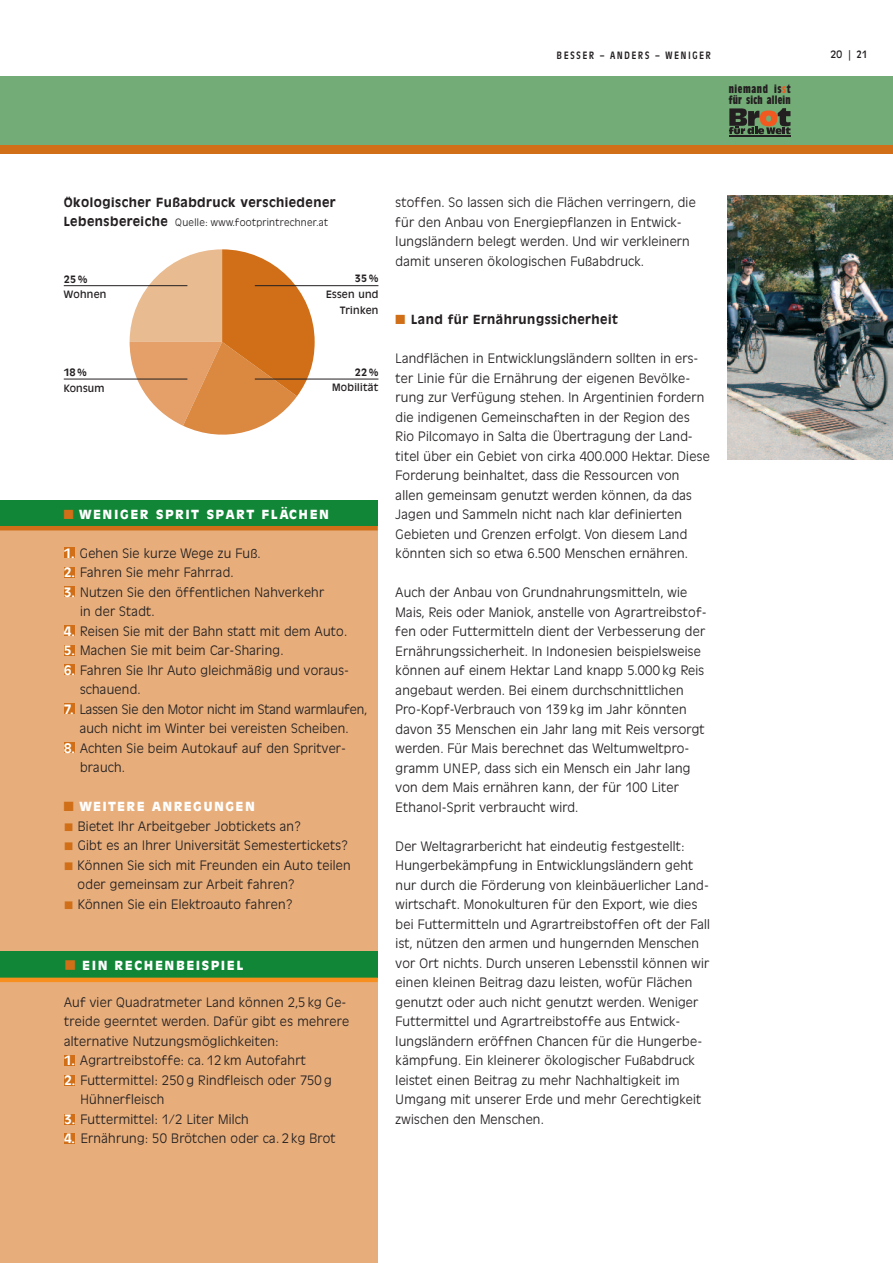
<style>
.page{position:relative;width:893px;height:1263px;background:#fff}
.page>*{position:absolute;margin:0;border:0;box-sizing:border-box;transform-origin:0 0}
.t1{font:300 13.5px/19.5px "Antique Olive BQ";letter-spacing:.02em;color:#231f20}
.t2{font:300 13.5px/19.5px "Antique Olive BQ";color:#231f20;text-align:center}
.t3{font:500 13.05px "Antique Olive BQ";letter-spacing:.04em;color:#231f20}
.t4{font:700 13.05px "Antique Olive BQ";letter-spacing:.145em;color:#fff}
.t5{font:700 13.05px "Antique Olive BQ";letter-spacing:.165em;color:#fff}
.t6{font:700 condensed 11.4px/11.4px "Antique Olive";letter-spacing:.02em;color:#231f20}
.t7{font:300 10.5px "Antique Olive BQ";letter-spacing:.03em;color:#231f20}
.t8{font:10.5px/15.8px "Antique Olive BQ";letter-spacing:.025em;color:#231f20;text-align:right}
.t9{font:10.5px "Antique Olive Condensed BQ";letter-spacing:.19em;color:#231f20}
.t10{font:500 10.5px "Antique Olive BQ";letter-spacing:.025em;color:#231f20}
.s1{font-family:"Antique Olive BQ"}
.s2{color:#f15921}
.s3{font-weight:500;font-size:13.05px}
.s4{font-family:"Katalogziffern Negativ BQ";font-weight:400;color:#d06f18}
.s5{font-weight:400;font-size:16.5px}
.s6{font-weight:500;color:#fff}
.s7{font-family:"Katalogziffern Negativ BQ";font-weight:400;font-size:13.2px;color:#d06f18}
</style>
<div class="page">
<div style="left:0;top:508px;width:378px;height:755px;background:#e7ae7c"></div>
<div style="left:0;top:500px;width:378px;height:26px;background:#118637"></div>
<hr style="left:0;top:526px;width:378px;height:4px;background:#d06f18">
<div style="left:64px;top:567px;width:11px;height:11px;background:#d06f18"></div>
<div style="left:64px;top:587px;width:11px;height:10px;background:#d06f18"></div>
<div style="left:64px;top:626px;width:11px;height:10px;background:#d06f18"></div>
<div style="left:64px;top:645px;width:11px;height:11px;background:#d06f18"></div>
<div style="left:64px;top:664px;width:11px;height:11px;background:#d06f18"></div>
<div style="left:64px;top:704px;width:11px;height:10px;background:#d06f18"></div>
<div style="left:64px;top:742px;width:11px;height:11px;background:#d06f18"></div>
<div style="left:64px;top:547px;width:11px;height:11px;background:#d06f18"></div>
<div style="left:0;top:77px;width:893px;height:76px;background:#73ac76"></div>
<hr style="left:729px;top:135px;width:61px;height:2px;background:#231f20">
<svg style="left:729px;top:108px;width:61px;height:26px"></svg>
<div style="left:0;top:145px;width:893px;height:9px;background:#d06f18"></div>
<img style="left:727px;top:196px;width:166px;height:264px">
<div style="left:0;top:952px;width:378px;height:26px;background:#118637"></div>
<hr style="left:0;top:978px;width:378px;height:4px;background:#f68f1e">
<div style="left:64px;top:1055px;width:11px;height:11px;background:#d06f18"></div>
<div style="left:64px;top:1075px;width:11px;height:10px;background:#d06f18"></div>
<div style="left:64px;top:1114px;width:11px;height:10px;background:#d06f18"></div>
<div style="left:64px;top:1133px;width:11px;height:11px;background:#d06f18"></div>
<svg style="left:130px;top:249px;width:185px;height:186px"></svg>
<hr style="left:64px;top:285px;width:123px;height:1px;background:#231f20">
<hr style="left:255px;top:285px;width:123px;height:1px;background:#231f20">
<hr style="left:64px;top:379px;width:123px;height:1px;background:#231f20">
<hr style="left:255px;top:379px;width:123px;height:1px;background:#231f20">
<p class="t9" style="left:557px;top:51px;width:155px">BESSER – ANDERS – WENIGER</p>
<p class="t9" style="left:831px;top:49px;width:38px"><span class="s1">20</span> | 21</p>
<p class="t6" style="left:729px;top:83px;width:63px">niemand is<span class="s2">s</span>t für sich allein</p>
<p class="t3" style="left:64px;top:196px;width:273px">Ökologischer Fußabdruck verschiedener</p>
<p class="t7" style="left:64px;top:218px;width:266px"><span class="s3">Lebensbereiche</span> Quelle: www.footprintrechner.at</p>
<p class="t10" style="left:64px;top:274px;width:25px">25%</p>
<p class="t8" style="left:64px;top:287px;width:44px">Wohnen</p>
<p class="t10" style="left:64px;top:367px;width:24px">18%</p>
<p class="t8" style="left:64px;top:380px;width:42px">Konsum</p>
<p class="t10" style="left:355px;top:274px;width:25px">35%</p>
<p class="t8" style="left:326px;top:287px;width:54px">Essen und<br>Trinken</p>
<p class="t10" style="left:355px;top:367px;width:25px">22%</p>
<p class="t8" style="left:332px;top:380px;width:48px">Mobilität</p>
<p class="t4" style="left:64px;top:508px;width:267px"><span class="s4">∂</span> WENIGER SPRIT SPART FLA<span class="s5">¨</span>CHEN</p>
<p class="t1" style="left:64px;top:543px;width:198px"><span class="s6">1.</span> Gehen Sie kurze Wege zu Fuß.</p>
<p class="t1" style="left:64px;top:563px;width:171px"><span class="s6">2.</span> Fahren Sie mehr Fahrrad.</p>
<p class="t1" style="left:80px;top:582px;width:246px;text-indent:-16px"><span class="s6">3.</span> Nutzen Sie den öffentlichen Nahverkehr in der Stadt.</p>
<p class="t1" style="left:64px;top:621px;width:285px"><span class="s6">4.</span> Reisen Sie mit der Bahn statt mit dem Auto.</p>
<p class="t1" style="left:64px;top:641px;width:221px"><span class="s6">5.</span> Machen Sie mit beim Car-Sharing.</p>
<p class="t1" style="left:80px;top:660px;width:270px;text-indent:-16px"><span class="s6">6.</span> Fahren Sie Ihr Auto gleichmäßig und voraus&shy;schauend.</p>
<p class="t2" style="left:64px;top:699px;width:305px"><span class="s6">7.</span> Lassen Sie den Motor nicht im Stand warmlaufen, auch nicht im Winter bei vereisten Scheiben.</p>
<p class="t1" style="left:80px;top:738px;width:267px;text-indent:-16px"><span class="s6">8.</span> Achten Sie beim Autokauf auf den Spritver&shy;brauch.</p>
<p class="t4" style="left:64px;top:800px;width:192px"><span class="s7">∂</span> WEITERE ANREGUNGEN</p>
<p class="t1" style="left:78px;top:816px;width:275px">Bietet Ihr Arbeitgeber Jobtickets an?<br>Gibt es an Ihrer Universität Semestertickets?<br>Können Sie sich mit Freunden ein Auto teilen oder gemeinsam zur Arbeit fahren?<br>Können Sie ein Elektroauto fahren?</p>
<p class="t5" style="left:83px;top:959px;width:162px">EIN RECHENBEISPIEL</p>
<p class="t1" style="left:64px;top:993px;width:287px">Auf vier Quadratmeter Land können 2,5 kg Ge&shy;treide geerntet werden. Dafür gibt es mehrere alternative Nutzungsmöglichkeiten:</p>
<p class="t1" style="left:64px;top:1051px;width:243px"><span class="s6">1.</span> Agrartreibstoffe: ca. 12 km Autofahrt</p>
<p class="t1" style="left:80px;top:1070px;width:253px;text-indent:-16px"><span class="s6">2.</span> Futtermittel: 250 g Rindfleisch oder 750 g<br>Hühnerfleisch</p>
<p class="t1" style="left:64px;top:1109px;width:186px"><span class="s6">3.</span> Futtermittel: 1/2 Liter Milch</p>
<p class="t1" style="left:64px;top:1129px;width:273px"><span class="s6">4.</span> Ernährung: 50 Brötchen oder ca. 2 kg Brot</p>
<p class="t1" style="left:396px;top:193px;width:302px">stoffen. So lassen sich die Flächen verringern, die für den Anbau von Energiepflanzen in Entwick&shy;lungsländern belegt werden. Und wir verkleinern damit unseren ökologischen Fußabdruck.</p>
<p class="t3" style="left:396px;top:314px;width:224px"><span class="s4">∂</span> Land für Ernährungssicherheit</p>
<p class="t1" style="left:396px;top:349px;width:316px">Landflächen in Entwicklungsländern sollten in ers&shy;ter Linie für die Ernährung der eigenen Bevölke&shy;rung zur Verfügung stehen. In Argentinien fordern die indigenen Gemeinschaften in der Region des Rio Pilcomayo in Salta die Übertragung der Land&shy;titel über ein Gebiet von cirka 400.000 Hektar. Diese Forderung beinhaltet, dass die Ressourcen von allen gemeinsam genutzt werden können, da das Jagen und Sammeln nicht nach klar definierten Gebieten und Grenzen erfolgt. Von diesem Land könnten sich so etwa 6.500 Menschen ernähren.</p>
<p class="t1" style="left:396px;top:583px;width:312px">Auch der Anbau von Grundnahrungsmitteln, wie Mais, Reis oder Maniok, anstelle von Agrartreibstof&shy;fen oder Futtermitteln dient der Verbesserung der Ernährungssicherheit. In Indonesien beispielsweise können auf einem Hektar Land knapp 5.000 kg Reis angebaut werden. Bei einem durchschnittlichen Pro-Kopf-Verbrauch von 139 kg im Jahr könnten davon 35 Menschen ein Jahr lang mit Reis versorgt werden. Für Mais berechnet das Weltumweltpro&shy;gramm UNEP, dass sich ein Mensch ein Jahr lang von dem Mais ernähren kann, der für 100 Liter Ethanol-Sprit verbraucht wird.</p>
<p class="t1" style="left:396px;top:837px;width:316px">Der Weltagrarbericht hat eindeutig festgestellt:<br>Hungerbekämpfung in Entwicklungsländern geht nur durch die Förderung von kleinbäuerlicher Land&shy;wirtschaft. Monokulturen für den Export, wie dies bei Futtermitteln und Agrartreibstoffen oft der Fall ist, nützen den armen und hungernden Menschen vor Ort nichts. Durch unseren Lebensstil können wir einen kleinen Beitrag dazu leisten, wofür Flächen genutzt oder auch nicht genutzt werden. Weniger Futtermittel und Agrartreibstoffe aus Entwick&shy;lungsländern eröffnen Chancen für die Hungerbe&shy;kämpfung. Ein kleinerer ökologischer Fußabdruck leistet einen Beitrag zu mehr Nachhaltigkeit im Umgang mit unserer Erde und mehr Gerechtigkeit zwischen den Menschen.</p>
</div>
